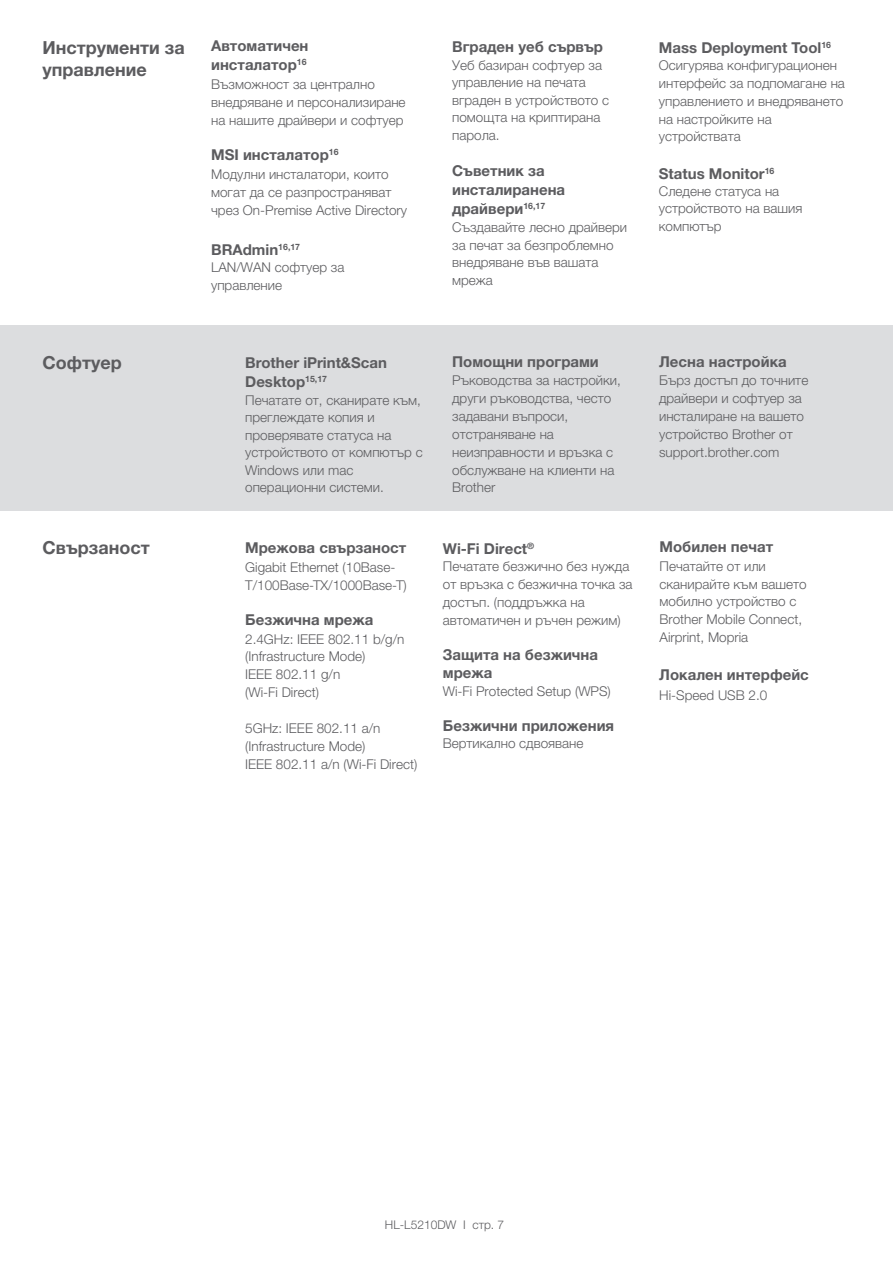
<style>
.page{position:relative;width:893px;height:1263px;background:#fff}
.page>*{position:absolute;margin:0;border:0;box-sizing:border-box;transform-origin:0 0}
.Body{font:700 18px/22.5px "Helvetica Neue LTW1 G";color:#5c5c5f}
.Body-2{font:700 15px/19.4px "Helvetica Neue LTW1 G";color:#5c5c5f}
.Body-3{font:300 13.5px/17.9px "Helvetica Neue LTW1 G";color:#5c5c5f}
.Body-4{font:300 12px "Helvetica Neue LTW1 G";color:#5c5c5f}
</style>
<div class="page">
<div style="left:0;top:325px;width:893px;height:186px;background:#dcdddf"></div>
<p class="Body" style="left:43px;top:36px;width:144px">Инструменти за управление</p>
<p class="Body-2" style="left:211px;top:36px;width:99px;line-height:19.8px">Автоматичен инсталатор<sup>16</sup></p>
<p class="Body-3" style="left:211px;top:75px;width:196px">Възможност за централно внедряване и персонализиране на нашите драйвери и софтуер</p>
<p class="Body-2" style="left:211px;top:145px;width:129px">MSI инсталатор<sup>16</sup></p>
<p class="Body-3" style="left:211px;top:165px;width:197px">Модулни инсталатори, които могат да се разпространяват чрез On-Premise Active Directory</p>
<p class="Body-2" style="left:211px;top:240px;width:91px">BRAdmin<sup>16,17</sup></p>
<p class="Body-3" style="left:211px;top:258px;width:135px">LAN/WAN софтуер за управление</p>
<p class="Body-2" style="left:452px;top:37px;width:152px">Вграден уеб сървър</p>
<p class="Body-3" style="left:452px;top:57px;width:158px;line-height:17.4px">Уеб базиран софтуер за управление на печата вграден в устройството с помощта на криптирана парола.</p>
<p class="Body-2" style="left:452px;top:161px;width:115px">Съветник за инсталиранена драйвери<sup>16,17</sup></p>
<p class="Body-3" style="left:452px;top:219px;width:177px;line-height:17.4px">Създавайте лесно драйвери за печат за безпроблемно внедряване във вашата мрежа</p>
<p class="Body" style="left:43px;top:351px;width:81px">Софтуер</p>
<p class="Body-2" style="left:245px;top:353px;width:143px">Brother iPrint&amp;Scan<br>Desktop<sup>15,17</sup></p>
<p class="Body-3" style="left:245px;top:391px;width:179px">Печатате от, сканирате към, преглеждате копия и проверявате статуса на устройството от компютър с<br>Windows или mac операционни системи.</p>
<p class="Body" style="left:43px;top:537px;width:109px">Свързаност</p>
<p class="Body-2" style="left:245px;top:538px;width:163px">Мрежова свързаност</p>
<p class="Body-3" style="left:245px;top:558px;width:163px">Gigabit Ethernet (10Base-<br>T/100Base-TX/1000Base-T)</p>
<p class="Body-2" style="left:245px;top:610px;width:130px">Безжична мрежа</p>
<p class="Body-3" style="left:245px;top:630px;width:161px">2.4GHz: IEEE 802.11 b/g/n (Infrastructure Mode)<br>IEEE 802.11 g/n<br>(Wi-Fi Direct)</p>
<p class="Body-3" style="left:245px;top:719px;width:174px">5GHz: IEEE 802.11 a/n (Infrastructure Mode)<br>IEEE 802.11 a/n (Wi-Fi Direct)</p>
<p class="Body-2" style="left:452px;top:352px;width:148px">Помощни програми</p>
<p class="Body-3" style="left:452px;top:372px;width:170px">Ръководства за настройки, други ръководства, често задавани въпроси, отстраняване на неизправности и връзка с обслужване на клиенти на<br>Brother</p>
<p class="Body-2" style="left:443px;top:539px;width:93px">Wi-Fi Direct<sup>®</sup></p>
<p class="Body-3" style="left:443px;top:557px;width:191px">Печатате безжично без нужда от връзка с безжична точка за достъп. (поддръжка на автоматичен и ръчен режим)</p>
<p class="Body-2" style="left:443px;top:646px;width:157px;line-height:18px">Защита на безжична мрежа</p>
<p class="Body-3" style="left:443px;top:683px;width:170px">Wi-Fi Protected Setup (WPS)</p>
<p class="Body-2" style="left:443px;top:716px;width:173px">Безжични приложения</p>
<p class="Body-3" style="left:443px;top:734px;width:142px">Вертикално сдвояване</p>
<p class="Body-2" style="left:659px;top:38px;width:174px">Mass Deployment Tool<sup>16</sup></p>
<p class="Body-3" style="left:659px;top:57px;width:188px">Осигурява конфигурационен интерфейс за подпомагане на управлението и внедряването на настройките на устройствата</p>
<p class="Body-2" style="left:659px;top:163px;width:117px">Status Monitor<sup>16</sup></p>
<p class="Body-3" style="left:659px;top:182px;width:145px">Следене статуса на устройството на вашия компютър</p>
<p class="Body-2" style="left:659px;top:352px;width:129px">Лесна настройка</p>
<p class="Body-3" style="left:659px;top:372px;width:151px">Бърз достъп до точните драйвери и софтуер за инсталиране на вашето устройство Brother от support.brother.com</p>
<p class="Body-2" style="left:659px;top:537px;width:115px">Мобилен печат</p>
<p class="Body-3" style="left:659px;top:557px;width:149px">Печатайте от или сканирайте към вашето мобилно устройство с<br>Brother Mobile Connect,<br>Airprint, Mopria</p>
<p class="Body-2" style="left:659px;top:665px;width:151px">Локален интерфейс</p>
<p class="Body-3" style="left:659px;top:686px;width:110px">Hi-Speed USB 2.0</p>
<p class="Body-4" style="left:385px;top:1217px;width:121px">HL-L5210DW I стр. 7</p>
</div>
